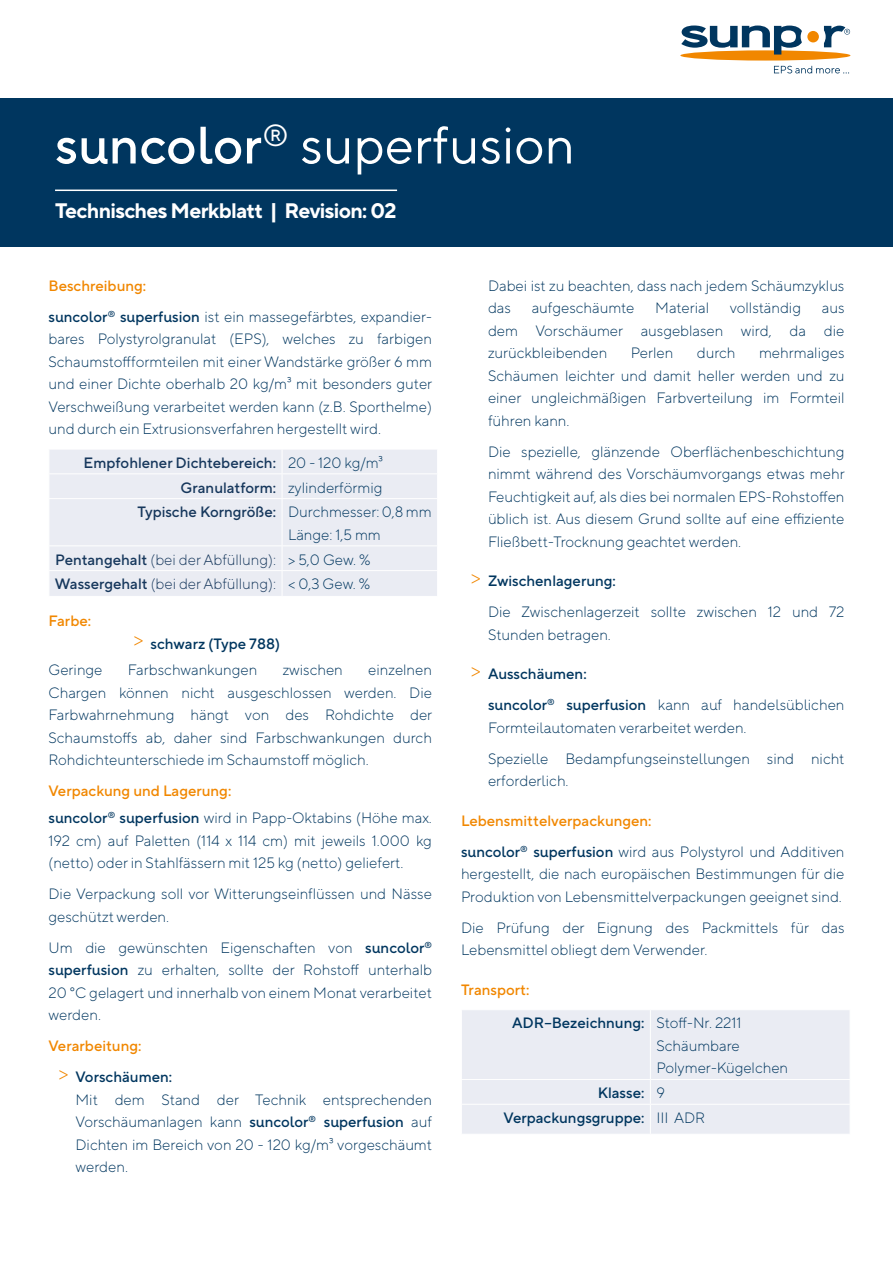
<style>
.page{position:relative;width:893px;height:1263px;background:#fff}
.page>*{position:absolute;margin:0;border:0;box-sizing:border-box;transform-origin:0 0}
.t1{font:52.5px "TT Norms Pro";color:#fff}
.t2{font:700 21px "TT Norms Pro";letter-spacing:-.03em;color:#fff}
.t3{font:300 15px/22.5px "TT Norms Pro";color:#00365f}
.t4{font:500 15px/31px "TT Norms Pro";color:#00365f}
.t5{font:300 15px/24.8px "TT Norms Pro";color:#16375c}
.t6{font:500 15px "TT Norms Pro";color:#16375c}
.t7{font:500 15px/31px "TT Norms Pro";color:#f18700}
.s1{font-weight:500}
.s2{font-weight:500;color:#f18700}
.s3{font-weight:300;color:#00365f}
.s4{font-weight:500;color:#16375c}
.s5{color:#00365f}
.s6{font-weight:300;font-size:21px;color:#f18700}
.s7{font-weight:300;font-size:21px}
.s8{font-size:21px;color:#f18700}
.s9{font-weight:300}
</style>
<div class="page">
<div style="left:0;top:98px;width:893px;height:148px;background:#00365f"></div>
<hr style="left:55px;top:190px;width:342px;height:1px;background:#fff">
<div style="left:50px;top:450px;width:387px;height:146px;background:#eaecf3"></div>
<hr style="left:49px;top:473px;width:233px;height:1px;background:#fff">
<svg style="left:49px;top:450px;width:1px;height:48px"></svg>
<hr style="left:282px;top:473px;width:156px;height:1px;background:#fff">
<svg style="left:282px;top:450px;width:1px;height:48px"></svg>
<hr style="left:49px;top:498px;width:233px;height:1px;background:#fff">
<hr style="left:282px;top:498px;width:156px;height:1px;background:#fff">
<hr style="left:282px;top:499px;width:1px;height:46px;background:#fff">
<hr style="left:49px;top:545px;width:233px;height:1px;background:#fff">
<hr style="left:282px;top:545px;width:156px;height:1px;background:#fff">
<hr style="left:49px;top:570px;width:233px;height:1px;background:#fff">
<svg style="left:49px;top:547px;width:1px;height:49px"></svg>
<hr style="left:282px;top:570px;width:156px;height:1px;background:#fff">
<svg style="left:282px;top:546px;width:1px;height:50px"></svg>
<div style="left:462px;top:1010px;width:388px;height:124px;background:#eaecf3"></div>
<hr style="left:650px;top:1010px;width:1px;height:69px;background:#fff">
<hr style="left:461px;top:1079px;width:189px;height:1px;background:#fff">
<hr style="left:650px;top:1079px;width:200px;height:1px;background:#fff">
<svg style="left:650px;top:1080px;width:1px;height:24px"></svg>
<hr style="left:461px;top:1104px;width:189px;height:1px;background:#fff">
<hr style="left:650px;top:1104px;width:200px;height:1px;background:#fff">
<hr style="left:650px;top:1104px;width:1px;height:30px;background:#fff">
<div style="left:680px;top:50px;width:170px;height:11px;background:#f18700;border-radius:50%"></div>
<div style="left:807px;top:31px;width:12px;height:11px;background:#f18700;border-radius:50%"></div>
<svg style="left:824px;top:26px;width:26px;height:21px"></svg>
<svg style="left:681px;top:26px;width:121px;height:29px"></svg>
<svg style="left:774px;top:66px;width:75px;height:7px"></svg>
<h1 class="t1" style="left:55px;top:111px;width:521px"><span class="s1">suncolor</span><sup>®</sup> superfusion</h1>
<h2 class="t2" style="left:55px;top:197px;width:343px">Technisches Merkblatt | Revision: 02</h2>
<p class="t3" style="left:49px;top:269px;width:385px;line-height:31px"><span class="s2">Beschreibung:<br></span><span class="s1">suncolor</span><sup>®</sup> <span class="s1">superfusion</span> ist ein massegefärbtes, expandier-</p>
<p class="t3" style="left:49px;top:327px;width:385px;text-align:justify">bares Polystyrolgranulat (EPS), welches zu farbigen Schaumstoffformteilen mit einer Wandstärke größer 6 mm und einer Dichte oberhalb 20 kg/m³ mit besonders guter Verschweißung verarbeitet werden kann (z.B. Sporthelme) und durch ein Extrusionsverfahren hergestellt wird.</p>
<p class="t6" style="left:84px;top:453px;width:301px">Empfohlener Dichtebereich: <span class="s3">20 - 120 kg/m³</span></p>
<p class="t3" style="left:180px;top:476px;width:204px"><span class="s4">Granulatform:</span> zylinderförmig</p>
<p class="t6" style="left:137px;top:502px;width:296px">Typische Korngröße: <span class="s3">Durchmesser: 0,8 mm</span></p>
<p class="t5" style="left:55px;top:522px;width:327px;text-indent:233px"><span class="s5">Länge: 1,5 mm<br></span><span class="s1">Pentangehalt</span> (bei der Abfüllung): <span class="s5">&gt; 5,0 Gew. %<br></span><span class="s1">Wassergehalt</span> (bei der Abfüllung): <span class="s5">&lt; 0,3 Gew. %</span></p>
<p class="t7" style="left:49px;top:605px;width:44px">Farbe:</p>
<p class="t4" style="left:134px;top:627px;width:148px"><span class="s6">&gt;</span> schwarz (Type 788)</p>
<p class="t3" style="left:49px;top:658px;width:55px">Geringe</p>
<p class="t3" style="left:128px;top:658px;width:131px">Farbschwankungen</p>
<p class="t3" style="left:283px;top:658px;width:62px">zwischen</p>
<p class="t3" style="left:49px;top:658px;width:385px;text-align:justify;text-indent:320px">einzelnen Chargen können nicht ausgeschlossen werden. Die Farbwahrnehmung hängt von des Rohdichte der Schaumstoffs ab, daher sind Farbschwankungen durch Rohdichteunterschiede im Schaumstoff möglich.</p>
<p class="t3" style="left:49px;top:777px;width:385px;line-height:26.7px"><span class="s2">Verpackung und Lagerung:<br></span><span class="s1">suncolor</span><sup>®</sup> <span class="s1">superfusion</span> wird in Papp-Oktabins (Höhe max.</p>
<p class="t3" style="left:49px;top:828px;width:385px">192 cm) auf Paletten (114 x 114 cm) mit jeweils 1.000 kg (netto) oder in Stahlfässern mit 125 kg (netto) geliefert.</p>
<p class="t3" style="left:49px;top:882px;width:385px">Die Verpackung soll vor Witterungseinflüssen und Nässe geschützt werden.</p>
<p class="t3" style="left:49px;top:935px;width:385px;text-align:justify">Um die gewünschten Eigenschaften von <span class="s1">suncolor</span><sup>® </sup><span class="s1">superfusion</span> zu erhalten, sollte der Rohstoff unterhalb 20 °C gelagert und innerhalb von einem Monat verarbeitet werden.</p>
<p class="t7" style="left:59px;top:1030px;width:115px;text-indent:-10px">Verarbeitung:<br><span class="s7">&gt;</span> <span class="s5">Vorschäumen:</span></p>
<p class="t3" style="left:76px;top:1087px;width:358px;text-align:justify">Mit dem Stand der Technik entsprechenden Vorschäumanlagen kann <span class="s1">suncolor</span><sup>®</sup> <span class="s1">superfusion</span> auf Dichten im Bereich von 20 - 120 kg/m³ vorgeschäumt werden.</p>
<p class="t3" style="left:488px;top:274px;width:358px">Dabei ist zu beachten, dass nach jedem Schäumzyklus das</p>
<p class="t3" style="left:532px;top:296px;width:104px">aufgeschäumte</p>
<p class="t3" style="left:655px;top:296px;width:55px">Material</p>
<p class="t3" style="left:730px;top:296px;width:73px">vollständig</p>
<p class="t3" style="left:488px;top:296px;width:358px;text-align:justify;text-indent:334px">aus dem Vorschäumer ausgeblasen wird, da die zurückbleibenden</p>
<p class="t3" style="left:488px;top:341px;width:358px;text-align:justify;text-indent:271px">mehrmaliges Schäumen leichter und damit heller werden und zu einer ungleichmäßigen Farbverteilung im Formteil führen kann.</p>
<p class="t3" style="left:488px;top:440px;width:358px;text-align:justify">Die spezielle, glänzende Oberflächenbeschichtung nimmt während des Vorschäumvorgangs etwas mehr Feuchtigkeit auf, als dies bei normalen EPS-Rohstoffen üblich ist. Aus diesem Grund sollte auf eine effiziente Fließbett-Trocknung geachtet werden.</p>
<p class="t3" style="left:488px;top:565px;width:358px;line-height:31px;text-indent:-17px"><span class="s8">&gt;</span> <span class="s1">Zwischenlagerung:<br></span>Die Zwischenlagerzeit sollte zwischen 12 und 72</p>
<p class="t3" style="left:488px;top:623px;width:124px">Stunden betragen.</p>
<p class="t4" style="left:488px;top:658px;width:358px;text-indent:-17px"><span class="s6">&gt;</span> Ausschäumen:<br>suncolor<sup>®</sup> superfusion <span class="s9">kann auf handelsüblichen</span></p>
<p class="t3" style="left:488px;top:711px;width:358px;line-height:31px">Formteilautomaten verarbeitet werden.<br>Spezielle Bedampfungseinstellungen sind nicht</p>
<p class="t3" style="left:488px;top:769px;width:82px">erforderlich.</p>
<p class="t3" style="left:461px;top:804px;width:385px;line-height:31px"><span class="s2">Lebensmittelverpackungen:<br></span><span class="s1">suncolor</span><sup>®</sup> <span class="s1">superfusion</span> wird aus Polystyrol und Additiven</p>
<p class="t3" style="left:461px;top:862px;width:385px">hergestellt, die nach europäischen Bestimmungen für die<br>Produktion von Lebensmittelverpackungen geeignet sind.</p>
<p class="t3" style="left:461px;top:916px;width:385px">Die Prüfung der Eignung des Packmittels für das<br>Lebensmittel obliegt dem Verwender.</p>
<p class="t7" style="left:461px;top:973px;width:70px">Transport:</p>
<p class="t3" style="left:656px;top:1011px;width:133px;text-indent:-144px"><span class="s1">ADR–Bezeichnung:</span> Stoff-Nr. 2211<br>Schäumbare<br>Polymer-Kügelchen</p>
<p class="t4" style="left:504px;top:1080px;width:203px;line-height:24.8px;text-indent:94px">Klasse: <span class="s9">9<br></span>Verpackungsgruppe: <span class="s9">III ADR</span></p>
<p class="t3" style="left:631px;top:341px;width:44px">Perlen</p>
<p class="t3" style="left:697px;top:341px;width:40px">durch</p>
</div>
